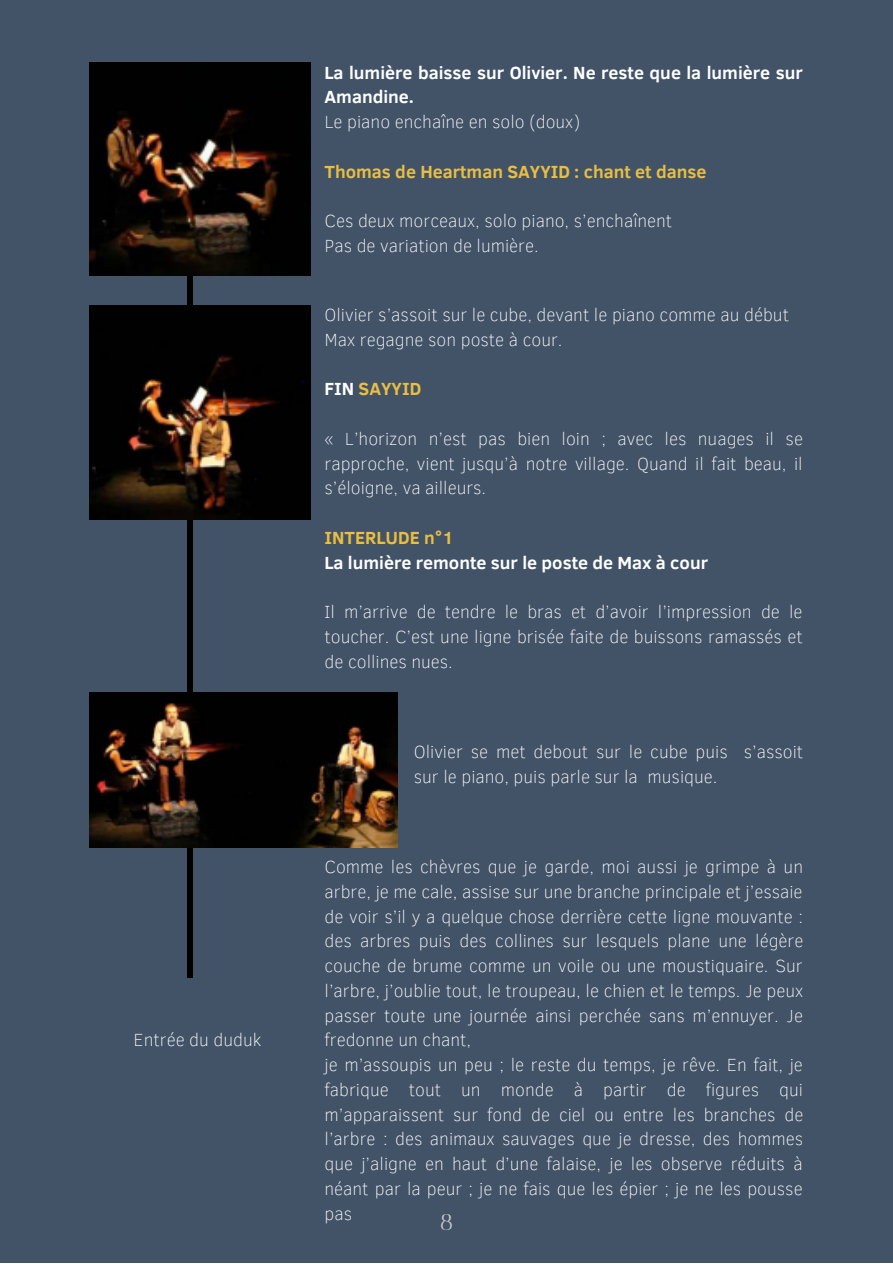
<style>
.page{position:relative;width:893px;height:1264px;background:#fff}
.page>*{position:absolute;margin:0;border:0;box-sizing:border-box;transform-origin:0 0}
.t1{font:24px "Antic Didone";color:#ccc}
.t2{font:100 18px/24.8px "Clear Sans";color:#fff}
.t3{font:700 18px/24.8px "Clear Sans";color:#fff}
.t4{font:700 18px "Clear Sans";color:#e9be42}
.s1{color:#fff}
</style>
<div class="page">
<div style="left:0;top:0;width:892px;height:1262px;background:#425368"></div>
<div style="left:187px;top:188px;width:5px;height:789px;background:#000"></div>
<img style="left:89px;top:63px;width:222px;height:212px">
<img style="left:89px;top:305px;width:222px;height:215px">
<img style="left:89px;top:692px;width:308px;height:155px">
<p class="t2" style="left:134px;top:1026px;width:129px">Entrée du duduk</p>
<p class="t3" style="left:324px;top:59px;width:479px">La lumière baisse sur Olivier. Ne reste que la lumière sur<br>Amandine.</p>
<p class="t2" style="left:324px;top:109px;width:257px">Le piano enchaîne en solo (doux)</p>
<p class="t4" style="left:324px;top:158px;width:383px">Thomas de Heartman SAYYID : chant et danse</p>
<p class="t2" style="left:324px;top:207px;width:349px">Ces deux morceaux, solo piano, s’enchaînent<br>Pas de variation de lumière.</p>
<p class="t2" style="left:324px;top:301px;width:466px">Olivier s’assoit sur le cube, devant le piano comme au début<br>Max regagne son poste à cour.</p>
<p class="t4" style="left:324px;top:376px;width:98px"><span class="s1">FIN</span> SAYYID</p>
<p class="t2" style="left:324px;top:425px;width:480px;text-align:justify">« L’horizon n’est pas bien loin ; avec les nuages il se rapproche, vient jusqu’à notre village. Quand il fait beau, il s’éloigne, va ailleurs.</p>
<p class="t4" style="left:324px;top:524px;width:131px">INTERLUDE n°1</p>
<p class="t3" style="left:324px;top:549px;width:385px">La lumière remonte sur le poste de Max à cour</p>
<p class="t2" style="left:324px;top:598px;width:479px;text-align:justify">Il m’arrive de tendre le bras et d’avoir l’impression de le toucher. C’est une ligne brisée faite de buissons ramassés et de collines nues.</p>
<p class="t2" style="left:414px;top:738px;width:391px">Olivier se met debout sur le cube puis s’assoit sur le piano, puis parle sur la musique.</p>
<p class="t2" style="left:324px;top:853px;width:480px">Comme les chèvres que je garde, moi aussi je grimpe à un arbre, je me cale, assise sur une branche principale et j’essaie de voir s’il y a quelque chose derrière cette ligne mouvante : des arbres puis des collines sur lesquels plane une légère couche de brume comme un voile ou une moustiquaire. Sur l’arbre, j’oublie tout, le troupeau, le chien et le temps. Je peux passer toute une journée ainsi perchée sans m’ennuyer. Je fredonne un chant,<br>je m’assoupis un peu ; le reste du temps, je rêve. En fait, je fabrique tout un monde à partir de figures qui m’apparaissent sur fond de ciel ou entre les branches de l’arbre : des animaux sauvages que je dresse, des hommes que j’aligne en haut d’une falaise, je les observe réduits à néant par la peur ; je ne fais que les épier ; je ne les pousse pas</p>
<h1 class="t1" style="left:439px;top:1207px;width:16px">8</h1>
</div>
